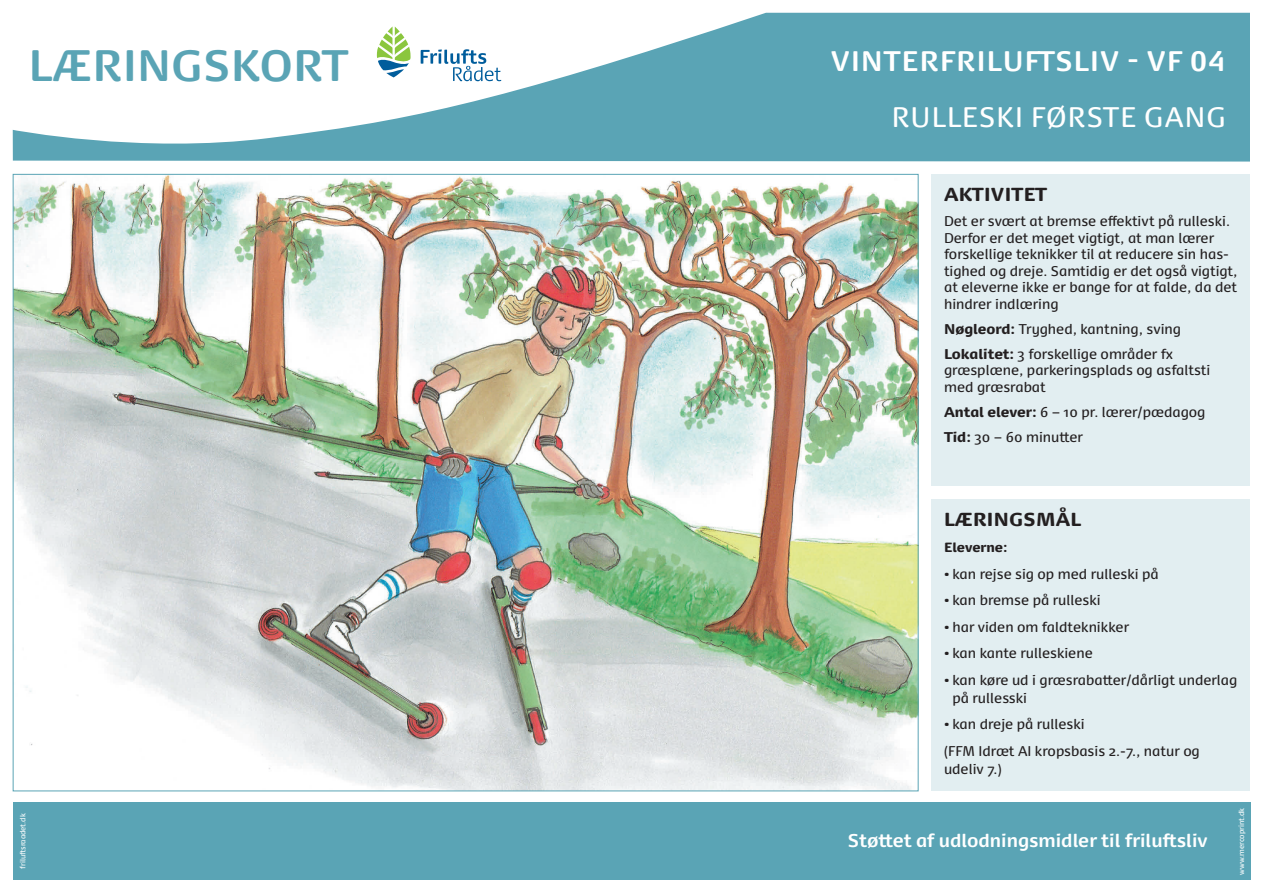
<style>
.page{position:relative;width:1263px;height:893px;background:#fff}
.page>*{position:absolute;margin:0;border:0;box-sizing:border-box;transform-origin:0 0}
.t1{font:700 42px "Dancer Pro";letter-spacing:.015em;color:#5aa4b5}
.t2{font:700 27px "Dancer Pro";letter-spacing:.045em;color:#fff}
.t3{font:27px "Dancer Pro";letter-spacing:.045em;color:#fff}
.t4{font:900 18px "Dancer Pro";letter-spacing:.015em;color:#231f20}
.t5{font:700 17.7px "Dancer Pro";color:#fff}
.t6{font:13.5px/16.5px "Dancer Pro";color:#231f20}
.t7{font:900 12.75px "Dancer Pro";color:#231f20}
.t8{font:7.2px "Dancer Pro";color:#fff}
.s1{font-weight:900}
.s2{font-weight:900;font-size:12.75px}
</style>
<div class="page">
<svg style="left:13px;top:13px;width:1237px;height:149px;fill:#5aa4b5"></svg>
<div style="left:13px;top:802px;width:1237px;height:78px;background:#5aa4b5"></div>
<img style="left:15px;top:176px;width:901px;height:613px">
<div style="left:931px;top:499px;width:319px;height:292px;background:#e2eef1"></div>
<div style="left:931px;top:174px;width:319px;height:312px;background:#e2eef1"></div>
<svg style="left:421px;top:49px;width:80px;height:32px"></svg>
<svg style="left:377px;top:26px;width:34px;height:51px"></svg>
<h1 class="t1" style="left:29px;top:36px;width:321px">LÆRINGSKORT</h1>
<p class="t2" style="left:831px;top:42px;width:396px">VINTERFRILUFTSLIV - VF 04</p>
<p class="t3" style="left:892px;top:99px;width:335px">RULLESKI FØRSTE GANG</p>
<p class="t4" style="left:944px;top:181px;width:104px">AKTIVITET</p>
<p class="t6" style="left:944px;top:212px;width:295px">Det er svært at bremse effektivt på rulleski.<br>Derfor er det meget vigtigt, at man lærer forskellige teknikker til at reducere sin has&shy;tighed og dreje. Samtidig er det også vigtigt, at eleverne ikke er bange for at falde, da det hindrer indlæring</p>
<p class="t6" style="left:944px;top:320px;width:239px"><span class="s1">Nøgleord:</span> Tryghed, kantning, sving</p>
<p class="t6" style="left:944px;top:345px;width:268px"><span class="s1">Lokalitet:</span> 3 forskellige områder fx græsplæne, parkeringsplads og asfaltsti med græsrabat</p>
<p class="t6" style="left:944px;top:403px;width:263px"><span class="s1">Antal elever:</span> 6 – 10 pr. lærer/pædagog</p>
<p class="t6" style="left:944px;top:428px;width:140px"><span class="s1">Tid:</span> 30 – 60 minutter</p>
<p class="t4" style="left:944px;top:505px;width:138px">LÆRINGSMÅL</p>
<p class="t7" style="left:944px;top:538px;width:65px">Eleverne:</p>
<p class="t6" style="left:944px;top:565px;width:216px"><span class="s2">•</span> kan rejse sig op med rulleski på</p>
<p class="t6" style="left:944px;top:591px;width:158px"><span class="s2">•</span> kan bremse på rulleski</p>
<p class="t6" style="left:944px;top:618px;width:187px"><span class="s2">•</span> har viden om faldteknikker</p>
<p class="t6" style="left:944px;top:644px;width:150px"><span class="s2">•</span> kan kante rulleskiene</p>
<p class="t6" style="left:952px;top:670px;width:286px;line-height:18px;text-indent:-8px"><span class="s2">•</span> kan køre ud i græsrabatter/dårligt underlag på rullesski</p>
<p class="t6" style="left:944px;top:715px;width:142px"><span class="s2">•</span> kan dreje på rulleski</p>
<p class="t6" style="left:944px;top:741px;width:257px;line-height:18px">(FFM Idræt AI kropsbasis 2.-7., natur og udeliv 7.)</p>
<p class="t8" style="left:18px;top:869px;width:57px;rotate:-90deg">friluftsraadet.dk</p>
<p class="t8" style="left:1236px;top:875px;width:68px;rotate:-90deg">www.mercoprint.dk</p>
<h3 class="t5" style="left:848px;top:828px;width:361px">Støttet af udlodningsmidler til friluftsliv</h3>
</div>
